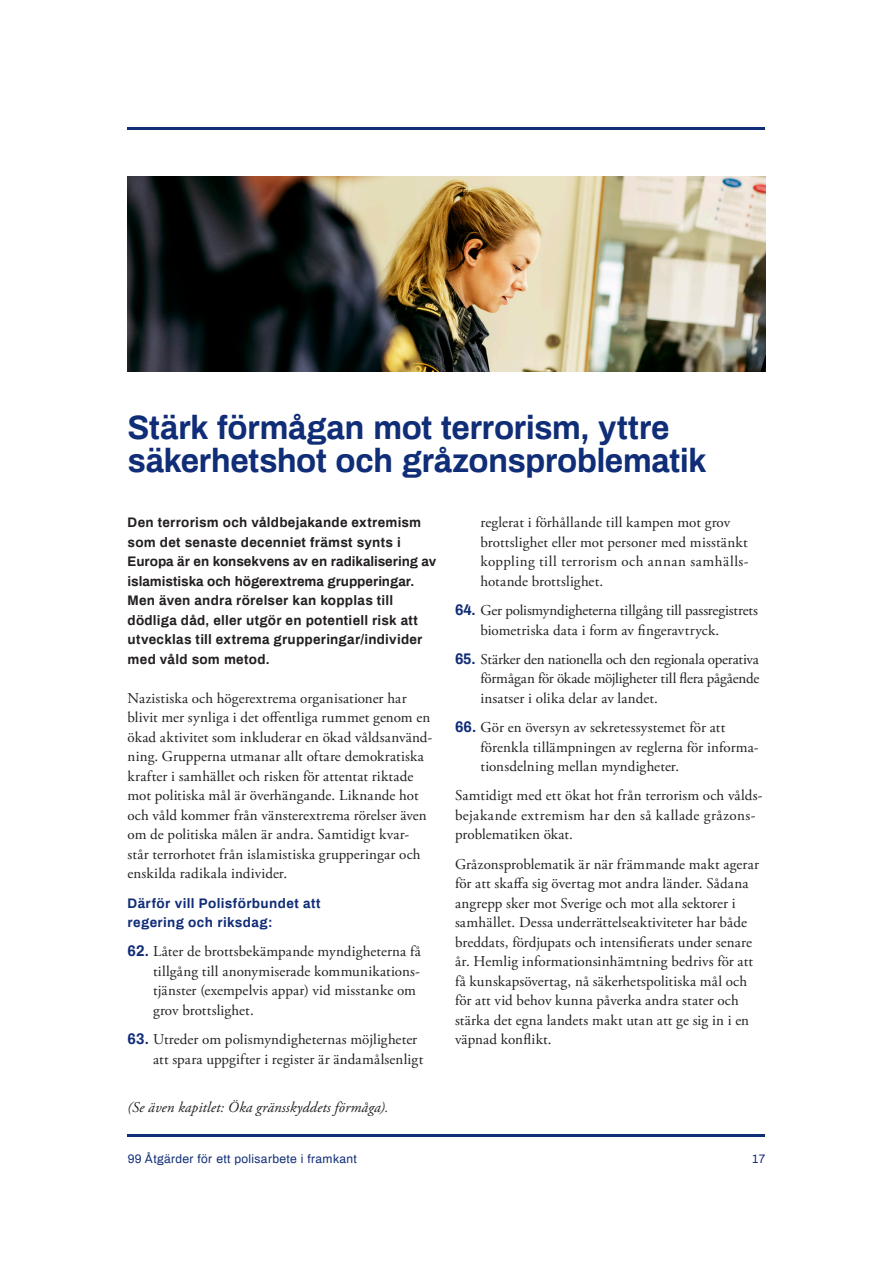
<style>
.page{position:relative;width:893px;height:1263px;background:#fff}
.page>*{position:absolute;margin:0;border:0;box-sizing:border-box;transform-origin:0 0}
.Rubrik{font:700 33px/33px "Archivo";letter-spacing:-.015em;color:#102d77}
.Underrubriker{font:15px/19.5px "Adobe Garamond Pro";letter-spacing:.01em;color:#231f20}
.Siffror{font:15px/19.5px "Adobe Garamond Pro";letter-spacing:.01em;color:#231f20}
.Brödtext{font:italic 15px "Adobe Garamond Pro";letter-spacing:.01em;color:#231f20}
.Ingress{font:700 13.5px/19.5px "Archivo";letter-spacing:.015em;color:#231f20}
.Underrubriker-2{font:700 13.5px/19.5px "Archivo";letter-spacing:.03em;color:#102d77}
.t1{font:12px "Archivo";letter-spacing:.03em;color:#102d77}
.s1{font-family:"Archivo";font-weight:700;color:#102d77}
</style>
<div class="page">
<hr style="left:128px;top:1134px;width:637px;height:2px;background:#102d77">
<hr style="left:128px;top:128px;width:637px;height:2px;background:#102d77">
<img style="left:128px;top:176px;width:637px;height:195px">
<p class="Rubrik" style="left:128px;top:411px;width:580px">Stärk förmågan mot terrorism, yttre säkerhetshot och gråzonsproblematik</p>
<p class="Ingress" style="left:128px;top:513px;width:310px">Den terrorism och våldbejakande extremism som det senaste decenniet främst synts i Europa är en konsekvens av en radikalisering av islamistiska och högerextrema grupperingar.<br>Men även andra rörelser kan kopplas till dödliga dåd, eller utgör en potentiell risk att utvecklas till extrema grupperingar/individer med våld som metod.</p>
<p class="Underrubriker" style="left:128px;top:689px;width:306px">Nazistiska och högerextrema organisationer har blivit mer synliga i det offentliga rummet genom en ökad aktivitet som inkluderar en ökad våldsanvänd&shy;ning. Grupperna utmanar allt oftare demokratiska krafter i samhället och risken för attentat riktade mot politiska mål är överhängande. Liknande hot och våld kommer från vänsterextrema rörelser även om de politiska målen är andra. Samtidigt kvar&shy;står terrorhotet från islamistiska grupperingar och enskilda radikala individer.</p>
<p class="Underrubriker-2" style="left:128px;top:893px;width:195px">Därför vill Polisförbundet att regering och riksdag:</p>
<p class="Underrubriker" style="left:153px;top:942px;width:269px;text-indent:-26px"><span class="s1">62.</span> Låter de brottsbekämpande myndigheterna få tillgång till anonymiserade kommunikations&shy;tjänster (exempelvis appar) vid misstanke om grov brottslighet.</p>
<p class="Underrubriker" style="left:153px;top:1030px;width:272px;text-indent:-26px"><span class="s1">63.</span> Utreder om polismyndigheternas möjligheter att spara uppgifter i register är ändamålsenligt</p>
<p class="Underrubriker" style="left:480px;top:513px;width:270px">reglerat i förhållande till kampen mot grov brottslighet eller mot personer med misstänkt koppling till terrorism och annan samhälls&shy;hotande brottslighet.</p>
<p class="Underrubriker" style="left:480px;top:601px;width:279px;text-indent:-26px"><span class="s1">64.</span> Ger polismyndigheterna tillgång till passregistrets biometriska data i form av fingeravtryck.</p>
<p class="Underrubriker" style="left:480px;top:650px;width:280px;text-align:justify;text-indent:-26px"><span class="s1">65.</span> Stärker den nationella och den regionala operativa förmågan för ökade möjligheter till flera pågående insatser i olika delar av landet.</p>
<p class="Underrubriker" style="left:480px;top:718px;width:280px;text-indent:-26px"><span class="s1">66.</span> Gör en översyn av sekretessystemet för att förenkla tillämpningen av reglerna för informa&shy;tionsdelning mellan myndigheter.</p>
<p class="Siffror" style="left:455px;top:786px;width:309px">Samtidigt med ett ökat hot från terrorism och vålds&shy;bejakande extremism har den så kallade gråzons&shy;problematiken ökat.</p>
<p class="Siffror" style="left:455px;top:855px;width:306px">Gråzonsproblematik är när främmande makt agerar för att skaffa sig övertag mot andra länder. Sådana angrepp sker mot Sverige och mot alla sektorer i samhället. Dessa underrättelseaktiviteter har både breddats, fördjupats och intensifierats under senare år. Hemlig informationsinhämtning bedrivs för att få kunskapsövertag, nå säkerhetspolitiska mål och för att vid behov kunna påverka andra stater och stärka det egna landets makt utan att ge sig in i en väpnad konflikt.</p>
<p class="Brödtext" style="left:128px;top:1099px;width:262px">(Se även kapitlet: Öka gränsskyddets förmåga).</p>
<p class="t1" style="left:128px;top:1151px;width:230px">99 Åtgärder för ett polisarbete i framkant</p>
<p class="t1" style="left:752px;top:1151px;width:15px">17</p>
</div>
